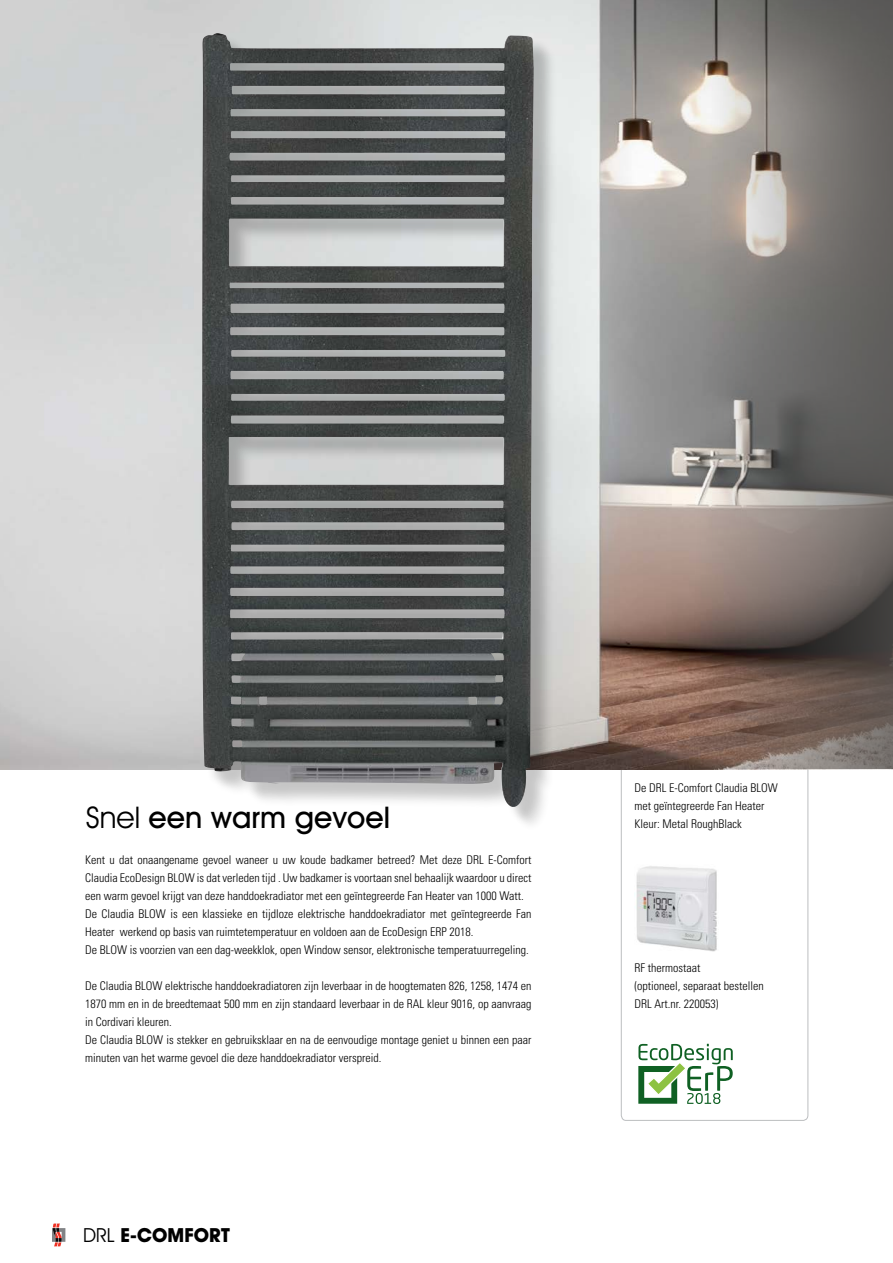
<style>
.page{position:relative;width:893px;height:1263px;background:#fff}
.page>*{position:absolute;margin:0;border:0;box-sizing:border-box;transform-origin:0 0}
.t1{font:500 30px "Avant Garde IT Cby BT";color:#000}
.t2{font:19.5px "Avant Garde IT Cby BT";color:#000}
.t3{font:300 condensed 12px/18px "Univers";color:#000}
.s1{font-weight:400}
.s2{font-weight:700}
</style>
<div class="page">
<div style="left:621px;top:707px;width:187px;height:414px;border:1px solid #bcbec0;border-radius:5px"></div>
<svg style="left:638px;top:1044px;width:95px;height:60px"></svg>
<img style="left:0;top:0;width:893px;height:770px">
<div style="left:211px;top:42px;width:348px;height:790px;background:#000;opacity:.1"></div>
<div style="left:204px;top:36px;width:348px;height:789px;background:#000;opacity:.14"></div>
<img style="left:199px;top:28px;width:336px;height:781px">
<svg style="left:52px;top:1223px;width:13px;height:23px"></svg>
<img style="left:636px;top:866px;width:81px;height:86px">
<h1 class="t1" style="left:86px;top:799px;width:306px"><span class="s1">Snel</span> een warm gevoel</h1>
<p class="t3" style="left:85px;top:851px;width:448px">Kent u dat onaangename gevoel waneer u uw koude badkamer betreed? Met deze DRL E-Comfort Claudia EcoDesign BLOW is dat verleden tijd . Uw badkamer is voortaan snel behaalijk waardoor u direct een warm gevoel krijgt van deze handdoekradiator met een geïntegreerde Fan Heater van 1000 Watt.<br>De Claudia BLOW is een klassieke en tijdloze elektrische handdoekradiator met geïntegreerde Fan Heater werkend op basis van ruimtetemperatuur en voldoen aan de EcoDesign ERP 2018.<br>De BLOW is voorzien van een dag-weekklok, open Window sensor, elektronische temperatuurregeling.</p>
<p class="t3" style="left:85px;top:977px;width:448px">De Claudia BLOW elektrische handdoekradiatoren zijn leverbaar in de hoogtematen 826, 1258, 1474 en 1870 mm en in de breedtemaat 500 mm en zijn standaard leverbaar in de RAL kleur 9016, op aanvraag in Cordivari kleuren.<br>De Claudia BLOW is stekker en gebruiksklaar en na de eenvoudige montage geniet u binnen een paar minuten van het warme gevoel die deze handdoekradiator verspreid.</p>
<h2 class="t2" style="left:83px;top:1223px;width:255px">DRL <span class="s2">E-COMFORT</span> CATALOGUS</h2>
<p class="t3" style="left:634px;top:779px;width:145px">De DRL E-Comfort Claudia BLOW met geïntegreerde Fan Heater<br>Kleur: Metal RoughBlack</p>
<p class="t3" style="left:634px;top:959px;width:131px">RF thermostaat<br>(optioneel, separaat bestellen<br>DRL Art.nr. 220053)</p>
</div>
